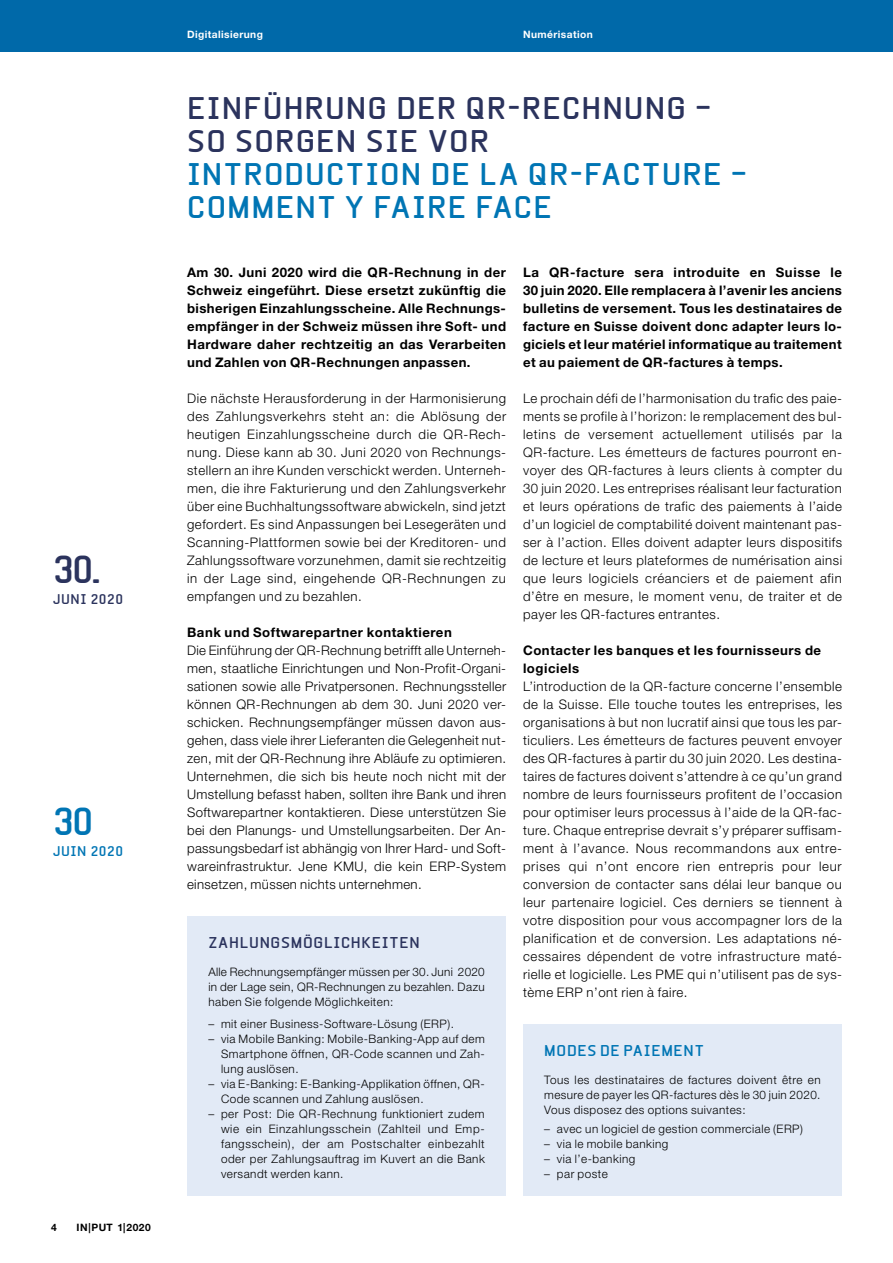
<style>
.page{position:relative;width:893px;height:1263px;background:#fff}
.page>*{position:absolute;margin:0;border:0;box-sizing:border-box;transform-origin:0 0}
.t1{font:700 37.5px "Beta Sans";color:#2b335d}
.t2{font:700 37.5px "Beta Sans";color:#0075b4}
.t3{font:700 30px/33px "Beta Sans";letter-spacing:.035em;color:#0075b4}
.t4{font:700 30px/33px "Beta Sans";letter-spacing:.035em;color:#2b335d}
.t5{font:700 15px "Beta Sans";letter-spacing:.05em;color:#2b335d}
.t6{font:700 15px "Beta Sans";letter-spacing:.045em;color:#0075b4}
.t7{font:700 13.5px "Beta Sans";letter-spacing:.04em;color:#0075b4}
.t8{font:700 13.5px "Beta Sans";letter-spacing:.04em;color:#2b335d}
.t9{font:300 13.2px/18px "Helvetica Neue LT Std";letter-spacing:.04em;color:#000;text-align:justify}
.t10{font:700 13.2px/18px "Helvetica Neue LT Std";letter-spacing:.035em;color:#000;text-align:justify}
.t11{font:300 11.7px/15px "Helvetica Neue LT Std";letter-spacing:.04em;color:#000;text-align:justify}
.t12{font:700 10.2px "Helvetica Neue LT Std";letter-spacing:.04em;color:#fff}
.t13{font:700 10.2px "Helvetica Neue LT Std";letter-spacing:.05em;color:#000}
</style>
<div class="page">
<div style="left:0;top:0;width:893px;height:51px;background:#0069a9"></div>
<div style="left:187px;top:916px;width:319px;height:279px;background:#e2eaf6"></div>
<div style="left:523px;top:1024px;width:319px;height:171px;background:#e2eaf6"></div>
<h1 class="t1" style="left:53px;top:548px;width:50px">30.</h1>
<p class="t8" style="left:53px;top:591px;width:72px">JUNI 2020</p>
<h1 class="t2" style="left:53px;top:800px;width:42px">30</h1>
<p class="t7" style="left:53px;top:843px;width:72px">JUIN 2020</p>
<p class="t13" style="left:51px;top:1221px;width:7px">4</p>
<p class="t13" style="left:77px;top:1221px;width:76px">IN|PUT 1|2020</p>
<p class="t12" style="left:187px;top:28px;width:77px">Digitalisierung</p>
<p class="t12" style="left:523px;top:28px;width:71px">Numérisation</p>
<h2 class="t4" style="left:187px;top:92px;width:526px">EINFÜHRUNG DER QR-RECHNUNG –<br>SO SORGEN SIE VOR</h2>
<h2 class="t3" style="left:187px;top:158px;width:562px">INTRODUCTION DE LA QR-FACTURE –<br>COMMENT Y FAIRE FACE</h2>
<p class="t10" style="left:187px;top:263px;width:321px">Am 30. Juni 2020 wird die QR-Rechnung in der Schweiz eingeführt. Diese ersetzt zukünftig die bisherigen Einzahlungsscheine. Alle Rechnungs&shy;empfänger in der Schweiz müssen ihre Soft- und Hardware daher rechtzeitig an das Verarbeiten und Zahlen von QR-Rechnungen anpassen.</p>
<p class="t9" style="left:187px;top:389px;width:321px">Die nächste Herausforderung in der Harmonisierung des Zahlungsverkehrs steht an: die Ablösung der heutigen Einzahlungsscheine durch die QR-Rech&shy;nung. Diese kann ab 30. Juni 2020 von Rechnungs&shy;stellern an ihre Kunden verschickt werden. Unterneh&shy;men, die ihre Fakturierung und den Zahlungsverkehr über eine Buchhaltungssoftware abwickeln, sind jetzt gefordert. Es sind Anpassungen bei Lesegeräten und Scanning-Plattformen sowie bei der Kreditoren- und Zahlungssoftware vorzunehmen, damit sie rechtzeitig in der Lage sind, eingehende QR-Rechnungen zu empfangen und zu bezahlen.</p>
<p class="t10" style="left:187px;top:623px;width:266px">Bank und Softwarepartner kontaktieren</p>
<p class="t9" style="left:187px;top:641px;width:321px">Die Einführung der QR-Rechnung betrifft alle Unterneh&shy;men, staatliche Einrichtungen und Non-Profit-Organi&shy;sationen sowie alle Privatpersonen. Rechnungssteller können QR-Rechnungen ab dem 30. Juni 2020 ver&shy;schicken. Rechnungsempfänger müssen davon aus&shy;gehen, dass viele ihrer Lieferanten die Gelegenheit nut&shy;zen, mit der QR-Rechnung ihre Abläufe zu optimieren.<br>Unternehmen, die sich bis heute noch nicht mit der Umstellung befasst haben, sollten ihre Bank und ihren Softwarepartner kontaktieren. Diese unterstützen Sie bei den Planungs- und Umstellungsarbeiten. Der An&shy;passungsbedarf ist abhängig von Ihrer Hard- und Soft&shy;wareinfrastruktur. Jene KMU, die kein ERP-System einsetzen, müssen nichts unternehmen.</p>
<p class="t5" style="left:208px;top:934px;width:213px">ZAHLUNGSMÖGLICHKEITEN</p>
<p class="t11" style="left:208px;top:964px;width:278px">Alle Rechnungsempfänger müssen per 30. Juni 2020 in der Lage sein, QR-Rechnungen zu bezahlen. Dazu haben Sie folgende Möglichkeiten:</p>
<p class="t11" style="left:208px;top:1016px;width:247px">– mit einer Business-Software-Lösung (ERP).</p>
<p class="t11" style="left:221px;top:1031px;width:265px;text-indent:-13px">– via Mobile Banking: Mobile-Banking-App auf dem Smartphone öffnen, QR-Code scannen und Zah&shy;lung auslösen.</p>
<p class="t11" style="left:221px;top:1076px;width:265px;text-indent:-13px">– via E-Banking: E-Banking-Applikation öffnen, QR-<br>Code scannen und Zahlung auslösen.</p>
<p class="t11" style="left:221px;top:1106px;width:265px;text-indent:-13px">– per Post: Die QR-Rechnung funktioniert zudem wie ein Einzahlungsschein (Zahlteil und Emp&shy;fangsschein), der am Postschalter einbezahlt oder per Zahlungsauftrag im Kuvert an die Bank versandt werden kann.</p>
<p class="t10" style="left:523px;top:263px;width:321px">La QR-facture sera introduite en Suisse le 30 juin 2020. Elle remplacera à l’avenir les anciens bulletins de versement. Tous les destinataires de facture en Suisse doivent donc adapter leurs lo&shy;giciels et leur matériel informatique au traitement et au paiement de QR-factures à temps.</p>
<p class="t9" style="left:523px;top:389px;width:321px">Le prochain défi de l’harmonisation du trafic des paie&shy;ments se profile à l’horizon: le remplacement des bul&shy;letins de versement actuellement utilisés par la QR-facture. Les émetteurs de factures pourront en&shy;voyer des QR-factures à leurs clients à compter du 30 juin 2020. Les entreprises réalisant leur facturation et leurs opérations de trafic des paiements à l’aide d’un logiciel de comptabilité doivent maintenant pas&shy;ser à l’action. Elles doivent adapter leurs dispositifs de lecture et leurs plateformes de numérisation ainsi que leurs logiciels créanciers et de paiement afin d’être en mesure, le moment venu, de traiter et de payer les QR-factures entrantes.</p>
<p class="t10" style="left:523px;top:641px;width:300px">Contacter les banques et les fournisseurs de logiciels</p>
<p class="t9" style="left:523px;top:677px;width:321px">L’introduction de la QR-facture concerne l’ensemble de la Suisse. Elle touche toutes les entreprises, les organisations à but non lucratif ainsi que tous les par&shy;ticuliers. Les émetteurs de factures peuvent envoyer des QR-factures à partir du 30 juin 2020. Les destina&shy;taires de factures doivent s’attendre à ce qu’un grand nombre de leurs fournisseurs profitent de l’occasion pour optimiser leurs processus à l’aide de la QR-fac&shy;ture. Chaque entreprise devrait s’y préparer suffisam&shy;ment à l’avance. Nous recommandons aux entre&shy;prises qui n’ont encore rien entrepris pour leur conversion de contacter sans délai leur banque ou leur partenaire logiciel. Ces derniers se tiennent à votre disposition pour vous accompagner lors de la planification et de conversion. Les adaptations né&shy;cessaires dépendent de votre infrastructure maté&shy;rielle et logicielle. Les PME qui n’utilisent pas de sys&shy;tème ERP n’ont rien à faire.</p>
<p class="t6" style="left:544px;top:1042px;width:161px">MODES DE PAIEMENT</p>
<p class="t11" style="left:544px;top:1072px;width:278px">Tous les destinataires de factures doivent être en mesure de payer les QR-factures dès le 30 juin 2020.<br>Vous disposez des options suivantes:</p>
<p class="t11" style="left:544px;top:1121px;width:260px">– avec un logiciel de gestion commerciale (ERP)</p>
<p class="t11" style="left:544px;top:1136px;width:126px">– via le mobile banking</p>
<p class="t11" style="left:544px;top:1151px;width:92px">– via l’e-banking</p>
<p class="t11" style="left:544px;top:1166px;width:65px">– par poste</p>
</div>
